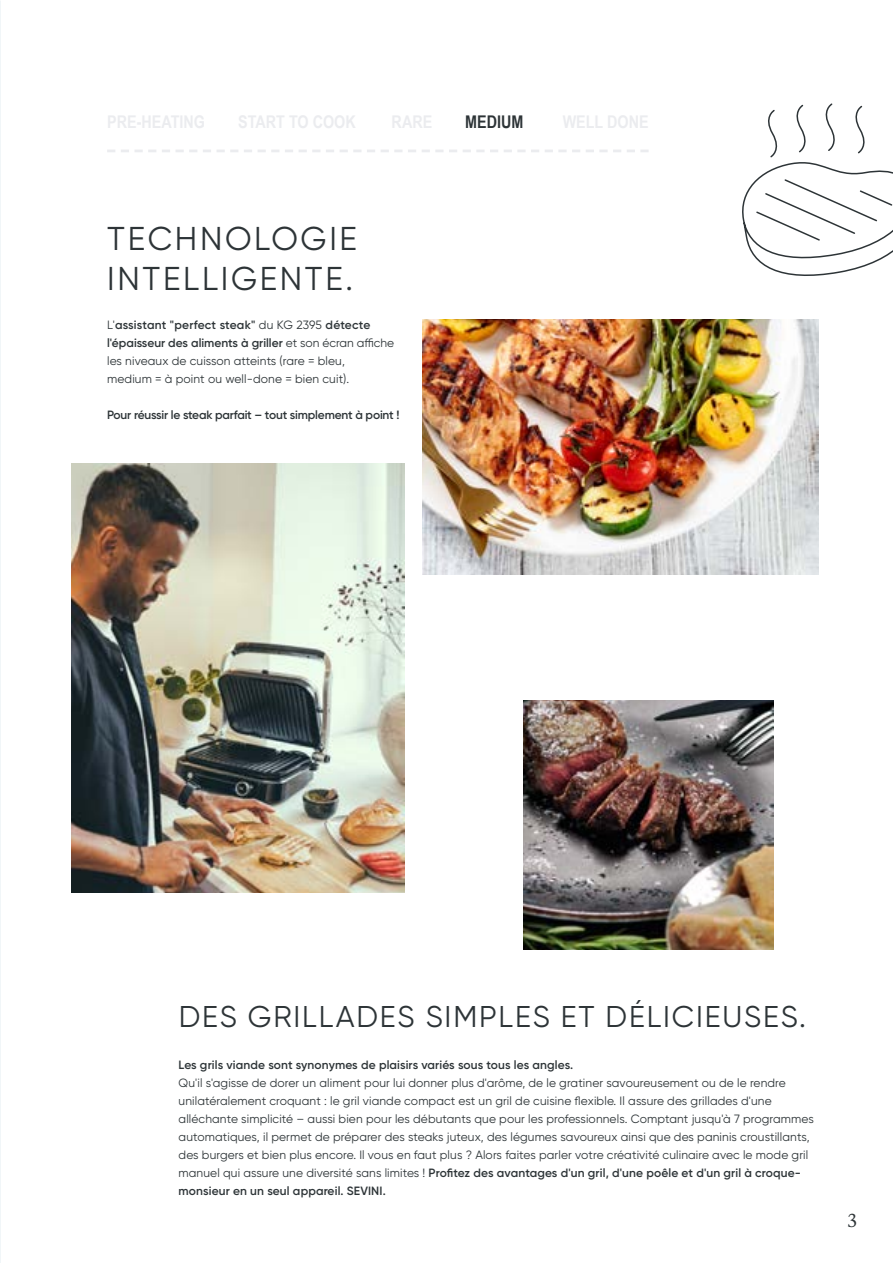
<style>
.page{position:relative;width:893px;height:1263px;background:#fff}
.page>*{position:absolute;margin:0;border:0;box-sizing:border-box;transform-origin:0 0}
.t1{font:33px/39.6px "Gilroy";letter-spacing:.08em;color:#2d3437}
.t2{font:30px "Gilroy";letter-spacing:.06em;color:#2d3437}
.t3{font:18px "Ivy Presto Text";color:#2d3437}
.t4{font:700 17.55px "Arial Narrow";color:#2d3437}
.t5{font:12px/18px "Gilroy";letter-spacing:.01em;color:#2d3437}
.t6{font:600 12px "Gilroy";letter-spacing:.01em;color:#2d3437}
.t7{font:600 12px "Gilroy";letter-spacing:-.01em;color:#2d3437}
.s1{font-weight:600}
</style>
<div class="page">
<img style="left:71px;top:464px;width:334px;height:429px">
<img style="left:524px;top:700px;width:249px;height:250px">
<img style="left:423px;top:319px;width:395px;height:256px">
<svg style="left:107px;top:150px;width:542px;height:2px"></svg>
<svg style="left:742px;top:103px;width:151px;height:173px"></svg>
<h1 class="t1" style="left:107px;top:218px;width:251px">TECHNOLOGIE<br>INTELLIGENTE.</h1>
<p class="t5" style="left:107px;top:316px;width:289px">L'<span class="s1">assistant "perfect steak"</span> du KG 2395 <span class="s1">détecte l'épaisseur des aliments à griller</span> et son écran affiche les niveaux de cuisson atteints (rare = bleu,<br>medium = à point ou well-done = bien cuit).</p>
<p class="t7" style="left:107px;top:407px;width:294px">Pour réussir le steak parfait – tout simplement à point !</p>
<h3 class="t4" style="left:465px;top:108px;width:60px">MEDIUM</h3>
<h2 class="t2" style="left:179px;top:998px;width:629px">DES GRILLADES SIMPLES ET DÉLICIEUSES.</h2>
<p class="t6" style="left:179px;top:1057px;width:396px">Les grils viande sont synonymes de plaisirs variés sous tous les angles.</p>
<p class="t5" style="left:179px;top:1074px;width:637px">Qu'il s'agisse de dorer un aliment pour lui donner plus d'arôme, de le gratiner savoureusement ou de le rendre unilatéralement croquant : le gril viande compact est un gril de cuisine flexible. Il assure des grillades d'une alléchante simplicité – aussi bien pour les débutants que pour les professionnels. Comptant jusqu'à 7 programmes automatiques, il permet de préparer des steaks juteux, des légumes savoureux ainsi que des paninis croustillants, des burgers et bien plus encore. Il vous en faut plus ? Alors faites parler votre créativité culinaire avec le mode gril manuel qui assure une diversité sans limites ! <span class="s1">Profitez des avantages d'un gril, d'une poêle et d'un gril à croque&shy;monsieur en un seul appareil. SEVINI.</span></p>
<h3 class="t3" style="left:848px;top:1207px;width:11px">3</h3>
</div>
